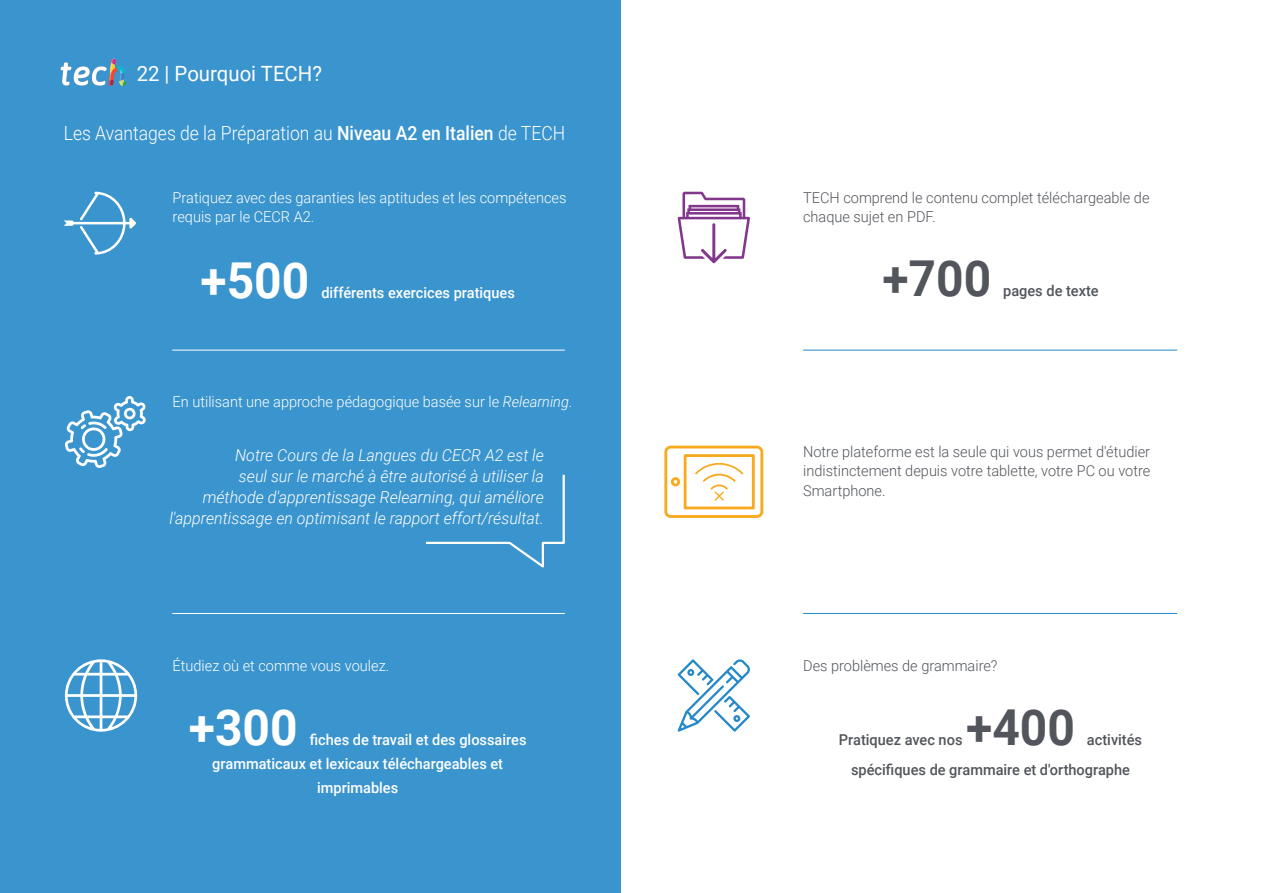
<style>
.page{position:relative;width:1263px;height:893px;background:#fff}
.page>*{position:absolute;margin:0;border:0;box-sizing:border-box;transform-origin:0 0}
.t1{font:700 49.5px "Roboto";color:#52555b}
.t2{font:700 49.5px "Roboto";color:#fff}
.t3{font:21px "Roboto";color:#fff}
.t4{font:300 19.5px "Roboto";color:#fff;scale:.9 1}
.t5{font:italic 300 16.5px/21px "Roboto";color:#fff;text-align:right}
.t6{font:300 15px/19.5px "Roboto";color:#52555b}
.t7{font:300 15px/19.5px "Roboto";color:#fff}
.t8{font:500 15px "Roboto";color:#fff}
.t9{font:500 15px/30px "Roboto";color:#52555b}
.s1{font-weight:500}
.s2{font-style:italic}
</style>
<div class="page">
<div style="left:0;top:0;width:621px;height:893px;background:#3a94ce"></div>
<svg style="left:65px;top:396px;width:81px;height:72px"></svg>
<svg style="left:678px;top:192px;width:72px;height:71px"></svg>
<svg style="left:64px;top:192px;width:72px;height:63px"></svg>
<svg style="left:65px;top:659px;width:72px;height:73px"></svg>
<svg style="left:677px;top:659px;width:73px;height:73px"></svg>
<svg style="left:664px;top:446px;width:99px;height:72px"></svg>
<hr style="left:172px;top:350px;width:393px;height:1px;background:#fff">
<hr style="left:803px;top:350px;width:374px;height:1px;background:#2488c9">
<hr style="left:172px;top:613px;width:393px;height:1px;background:#fff">
<hr style="left:803px;top:613px;width:374px;height:1px;background:#2488c9">
<svg style="left:425px;top:474px;width:140px;height:94px"></svg>
<svg style="left:61px;top:59px;width:65px;height:27px"></svg>
<h2 class="t3" style="left:137px;top:59px;width:187px">22 | Pourquoi TECH?</h2>
<h3 class="t4" style="left:64px;top:119px;width:559px">Les Avantages de la Préparation au <span class="s1">Niveau A2 en Italien</span> de TECH</h3>
<p class="t7" style="left:173px;top:187px;width:395px">Pratiquez avec des garanties les aptitudes et les compétences requis par le CECR A2.</p>
<h1 class="t2" style="left:200px;top:246px;width:110px">+500</h1>
<p class="t8" style="left:321px;top:282px;width:195px">différents exercices pratiques</p>
<p class="t7" style="left:173px;top:392px;width:401px">En utilisant une approche pédagogique basée sur le <span class="s2">Relearning</span>.</p>
<p class="t5" style="left:169px;top:444px;width:376px">Notre Cours de la Langues du CECR A2 est le<br>seul sur le marché à être autorisé à utiliser la<br>méthode d'apprentissage Relearning, qui améliore l'apprentissage en optimisant le rapport effort/résultat.</p>
<p class="t7" style="left:173px;top:655px;width:218px">Étudiez où et comme vous voulez.</p>
<h1 class="t2" style="left:189px;top:693px;width:110px">+300</h1>
<p class="t8" style="left:310px;top:729px;width:218px">fiches de travail et des glossaires</p>
<p class="t8" style="left:212px;top:753px;width:292px">grammaticaux et lexicaux téléchargeables et</p>
<p class="t8" style="left:317px;top:777px;width:83px">imprimables</p>
<p class="t6" style="left:803px;top:187px;width:348px">TECH comprend le contenu complet téléchargeable de chaque sujet en PDF.</p>
<h1 class="t1" style="left:882px;top:244px;width:110px">+700</h1>
<p class="t9" style="left:1003px;top:276px;width:97px">pages de texte</p>
<p class="t6" style="left:803px;top:441px;width:349px;text-align:justify">Notre plateforme est la seule qui vous permet d'étudier indistinctement depuis votre tablette, votre PC ou votre Smartphone.</p>
<p class="t6" style="left:803px;top:655px;width:196px">Des problèmes de grammaire?</p>
<h1 class="t1" style="left:966px;top:693px;width:110px">+400</h1>
<p class="t9" style="left:851px;top:724px;width:293px;text-indent:236px">activités spécifiques de grammaire et d'orthographe</p>
<p class="t9" style="left:839px;top:724px;width:125px">Pratiquez avec nos</p>
</div>
